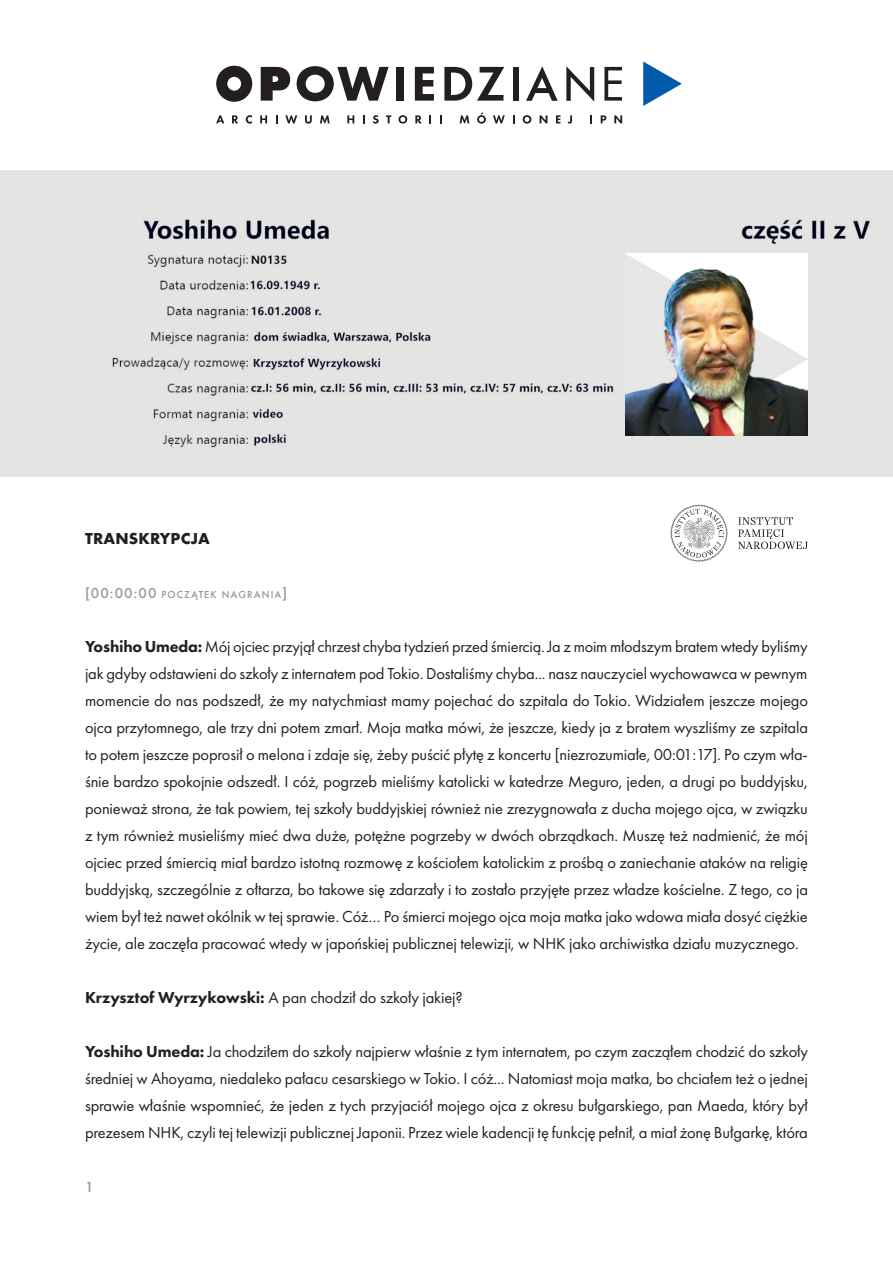
<style>
.page{position:relative;width:893px;height:1263px;background:#fff}
.page>*{position:absolute;margin:0;border:0;box-sizing:border-box;transform-origin:0 0}
.t1{font:16.5px/27px "Futura PT";letter-spacing:-.01em;color:#231f20;text-align:justify}
.t2{font:700 16.5px "Futura PT";letter-spacing:.01em;color:#231f20}
.t3{font:500 15px "Futura PT";color:#939598}
.t4{font:500 10.5px "Futura PT";letter-spacing:.105em;color:#939598}
.s1{font-size:15px}
.s2{font-weight:800}
</style>
<div class="page">
<div style="left:0;top:171px;width:893px;height:306px;background:#e4e4e3"></div>
<svg style="left:261px;top:67px;width:29px;height:34px"></svg>
<svg style="left:297px;top:66px;width:92px;height:35px"></svg>
<div style="left:396px;top:67px;width:8px;height:34px;background:#231f20"></div>
<svg style="left:415px;top:67px;width:19px;height:34px"></svg>
<svg style="left:444px;top:67px;width:60px;height:34px"></svg>
<div style="left:513px;top:67px;width:5px;height:34px;background:#231f20"></div>
<svg style="left:526px;top:66px;width:32px;height:35px"></svg>
<svg style="left:566px;top:66px;width:28px;height:36px"></svg>
<svg style="left:604px;top:67px;width:18px;height:34px"></svg>
<svg style="left:643px;top:61px;width:39px;height:45px"></svg>
<svg style="left:216px;top:66px;width:36px;height:36px"></svg>
<svg style="left:216px;top:115px;width:8px;height:8px"></svg>
<svg style="left:232px;top:115px;width:6px;height:8px"></svg>
<svg style="left:246px;top:115px;width:6px;height:9px"></svg>
<svg style="left:260px;top:115px;width:7px;height:8px"></svg>
<svg style="left:276px;top:115px;width:2px;height:8px"></svg>
<svg style="left:285px;top:115px;width:12px;height:8px"></svg>
<svg style="left:305px;top:115px;width:7px;height:9px"></svg>
<svg style="left:320px;top:115px;width:10px;height:8px"></svg>
<svg style="left:347px;top:115px;width:7px;height:8px"></svg>
<svg style="left:363px;top:115px;width:2px;height:8px"></svg>
<svg style="left:373px;top:115px;width:6px;height:9px"></svg>
<svg style="left:386px;top:115px;width:5px;height:8px"></svg>
<svg style="left:398px;top:115px;width:9px;height:9px"></svg>
<svg style="left:415px;top:115px;width:7px;height:8px"></svg>
<svg style="left:440px;top:115px;width:2px;height:8px"></svg>
<svg style="left:460px;top:115px;width:9px;height:8px"></svg>
<svg style="left:477px;top:112px;width:9px;height:12px"></svg>
<svg style="left:493px;top:115px;width:12px;height:8px"></svg>
<svg style="left:523px;top:115px;width:8px;height:9px"></svg>
<svg style="left:540px;top:115px;width:7px;height:8px"></svg>
<svg style="left:556px;top:115px;width:4px;height:8px"></svg>
<svg style="left:568px;top:115px;width:4px;height:9px"></svg>
<svg style="left:590px;top:115px;width:2px;height:8px"></svg>
<svg style="left:601px;top:115px;width:5px;height:8px"></svg>
<svg style="left:614px;top:115px;width:8px;height:8px"></svg>
<img style="left:626px;top:254px;width:182px;height:182px">
<svg style="left:670px;top:505px;width:58px;height:57px"></svg>
<svg style="left:738px;top:517px;width:70px;height:32px"></svg>
<p class="t2" style="left:85px;top:528px;width:126px">TRANSKRYPCJA</p>
<p class="t4" style="left:85px;top:588px;width:204px"><span class="s1">[00:00:00</span> POCZĄTEK NAGRANIA<span class="s1">]</span></p>
<p class="t1" style="left:85px;top:633px;width:724px"><span class="s2">Yoshiho Umeda:</span> Mój ojciec przyjął chrzest chyba tydzień przed śmiercią. Ja z moim młodszym bratem wtedy byliśmy jak gdyby odstawieni do szkoły z internatem pod Tokio. Dostaliśmy chyba... nasz nauczyciel wychowawca w pewnym momencie do nas podszedł, że my natychmiast mamy pojechać do szpitala do Tokio. Widziałem jeszcze mojego ojca przytomnego, ale trzy dni potem zmarł. Moja matka mówi, że jeszcze, kiedy ja z bratem wyszliśmy ze szpitala to potem jeszcze poprosił o melona i zdaje się, żeby puścić płytę z koncertu [niezrozumiałe, 00:01:17]. Po czym wła&shy;śnie bardzo spokojnie odszedł. I cóż, pogrzeb mieliśmy katolicki w katedrze Meguro, jeden, a drugi po buddyjsku, ponieważ strona, że tak powiem, tej szkoły buddyjskiej również nie zrezygnowała z ducha mojego ojca, w związku z tym również musieliśmy mieć dwa duże, potężne pogrzeby w dwóch obrządkach. Muszę też nadmienić, że mój ojciec przed śmiercią miał bardzo istotną rozmowę z kościołem katolickim z prośbą o zaniechanie ataków na religię buddyjską, szczególnie z ołtarza, bo takowe się zdarzały i to zostało przyjęte przez władze kościelne. Z tego, co ja wiem był też nawet okólnik w tej sprawie. Cóż… Po śmierci mojego ojca moja matka jako wdowa miała dosyć ciężkie życie, ale zaczęła pracować wtedy w japońskiej publicznej telewizji, w NHK jako archiwistka działu muzycznego.</p>
<p class="t1" style="left:85px;top:984px;width:379px"><span class="s2">Krzysztof Wyrzykowski:</span> A pan chodził do szkoły jakiej?</p>
<p class="t1" style="left:85px;top:1038px;width:724px"><span class="s2">Yoshiho Umeda:</span> Ja chodziłem do szkoły najpierw właśnie z tym internatem, po czym zacząłem chodzić do szkoły średniej w Ahoyama, niedaleko pałacu cesarskiego w Tokio. I cóż... Natomiast moja matka, bo chciałem też o jednej sprawie właśnie wspomnieć, że jeden z tych przyjaciół mojego ojca z okresu bułgarskiego, pan Maeda, który był prezesem NHK, czyli tej telewizji publicznej Japonii. Przez wiele kadencji tę funkcję pełnił, a miał żonę Bułgarkę, która</p>
<p class="t3" style="left:85px;top:1178px;width:10px">1</p>
</div>
